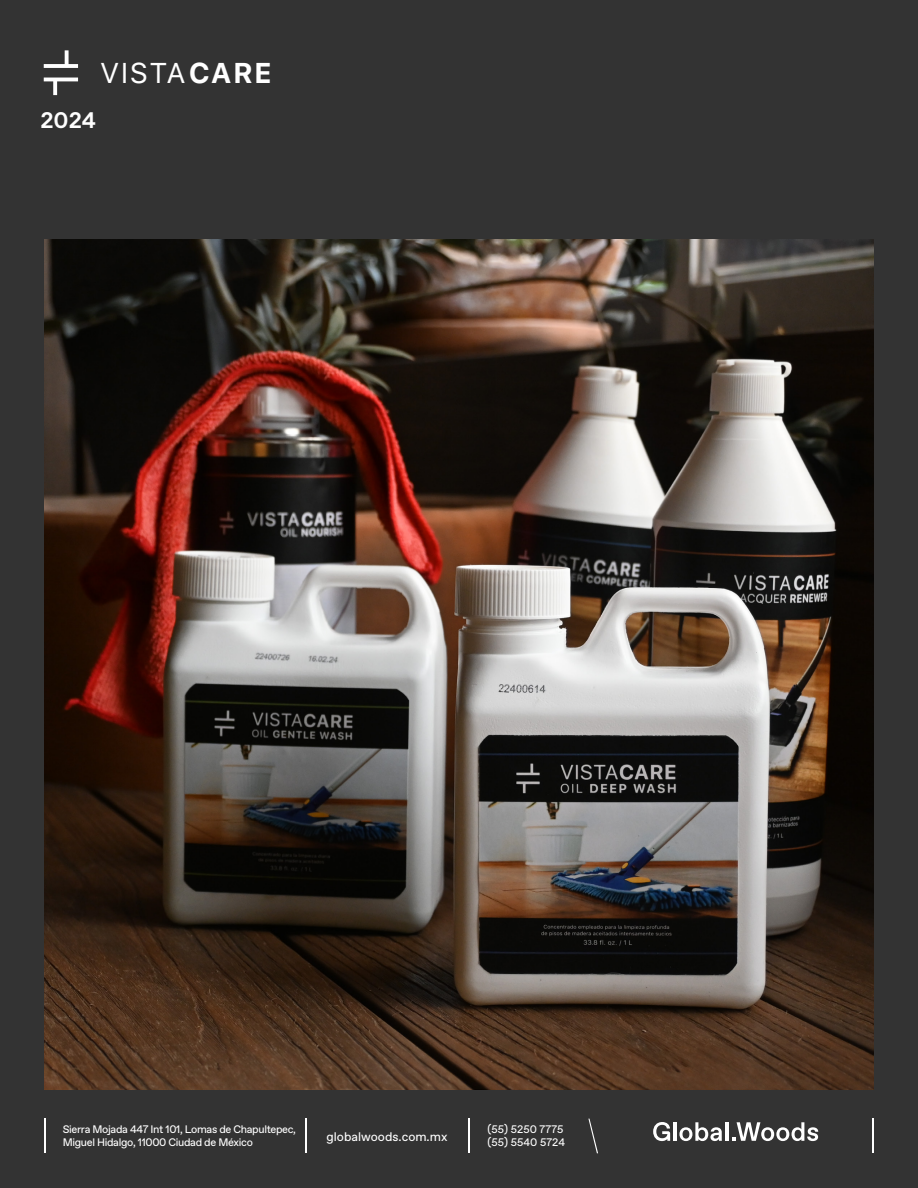
<style>
.page{position:relative;width:918px;height:1188px;background:#333}
.page>*{position:absolute;margin:0;border:0;box-sizing:border-box;transform-origin:0 0}
.t1{font:28.5px "SFUI Text";letter-spacing:.05em;color:#fff}
.t2{font:700 22.5px "Favorit Pro";color:#fff}
.t3{font:12.45px "Favorit Pro";color:#fff}
.t4{font:10.95px/13px "Favorit Pro";letter-spacing:-.03em;color:#fff}
.t5{font:10.95px/13px "Favorit Pro";color:#fff}
.s1{font-weight:700}
</style>
<div class="page">
<svg style="left:653px;top:1122px;width:17px;height:19px"></svg>
<hr style="left:673px;top:1122px;width:4px;height:19px;background:#fff">
<svg style="left:679px;top:1122px;width:43px;height:19px"></svg>
<hr style="left:725px;top:1122px;width:3px;height:19px;background:#fff">
<svg style="left:732px;top:1122px;width:86px;height:19px"></svg>
<hr style="left:469px;top:1119px;width:1px;height:34px;background:#fff">
<hr style="left:873px;top:1119px;width:1px;height:34px;background:#fff">
<hr style="left:305px;top:1119px;width:1px;height:34px;background:#fff">
<hr style="left:44px;top:1119px;width:1px;height:34px;background:#fff">
<svg style="left:588px;top:1119px;width:10px;height:34px"></svg>
<svg style="left:44px;top:78px;width:34px;height:17px"></svg>
<svg style="left:44px;top:50px;width:34px;height:18px"></svg>
<img style="left:45px;top:240px;width:828px;height:850px">
<h1 class="t1" style="left:100px;top:52px;width:173px">VISTA<span class="s1">CARE</span></h1>
<h2 class="t2" style="left:40px;top:106px;width:57px">2024</h2>
<p class="t4" style="left:63px;top:1122px;width:235px">Sierra Mojada 447 Int 101, Lomas de Chapultepec,<br>Miguel Hidalgo, 11000 Ciudad de México</p>
<p class="t5" style="left:488px;top:1122px;width:79px">(55) 5250 7775 (55) 5540 5724</p>
<p class="t3" style="left:327px;top:1128px;width:122px">globalwoods.com.mx</p>
</div>
